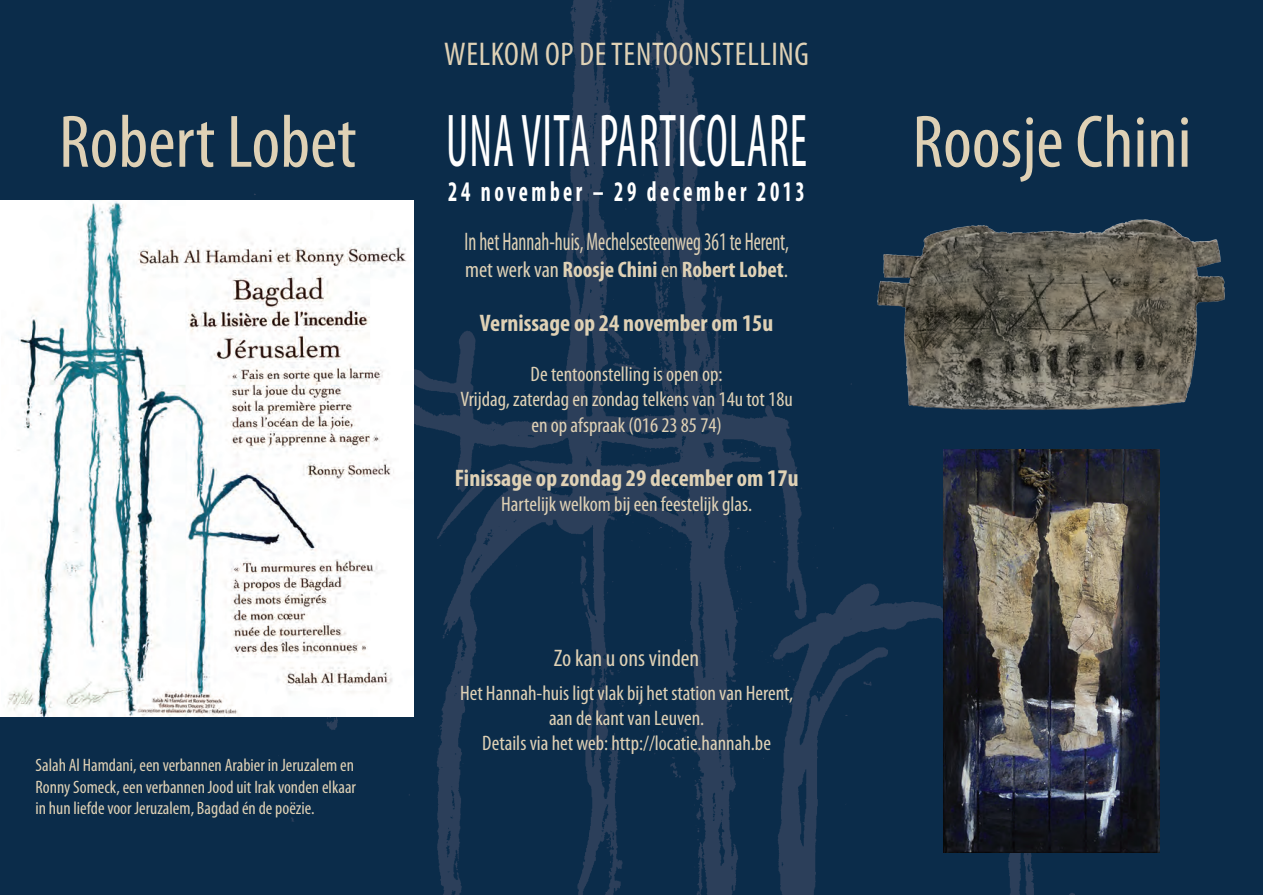
<style>
.page{position:relative;width:1263px;height:895px;background:#fff}
.page>*{position:absolute;margin:0;border:0;box-sizing:border-box;transform-origin:0 0}
.t1{font:condensed 75.45px "Myriad Pro";letter-spacing:.02em;color:#fff;scale:.65 1}
.t2{font:condensed 75px "Myriad Pro";color:#dfd1b5}
.t3{font:condensed 33px "Myriad Pro";letter-spacing:.02em;color:#dfd1b5}
.t4{font:700 condensed 28.5px "Myriad Pro";letter-spacing:.16em;color:#fff;scale:.77 1}
.t5{font:condensed 25.5px "Myriad Pro";color:#dfd1b5;scale:.77 1}
.t6{font:700 condensed 24px "Myriad Pro";color:#dfd1b5}
.t7{font:condensed 24px "Myriad Pro";color:#dfd1b5}
.t8{font:700 condensed 22.5px "Myriad Pro";color:#dfd1b5}
.t9{font:condensed 21px/25.2px "Myriad Pro";color:#dfd1b5;text-align:center}
.t10{font:condensed 18px/21.6px "Myriad Pro";color:#dfd1b5;text-align:justify}
.s1{font-weight:400}
</style>
<div class="page">
<div style="left:0;top:0;width:1263px;height:894px;background:#0b2c4a"></div>
<img style="left:224px;top:0;width:936px;height:894px">
<img style="left:944px;top:449px;width:216px;height:403px">
<img style="left:1px;top:200px;width:413px;height:516px">
<img style="left:863px;top:200px;width:362px;height:234px">
<h3 class="t3" style="left:444px;top:34px;width:366px">Welkom op de tentoonstelli ng</h3>
<h2 class="t2" style="left:59px;top:96px;width:299px">Robert Lobet</h2>
<h2 class="t2" style="left:912px;top:96px;width:281px">Roosje Chini</h2>
<h1 class="t1" style="left:446px;top:96px;width:557px">Una Vita particolare</h1>
<h3 class="t4" style="left:448px;top:174px;width:465px">24 november – 29 december 2013</h3>
<p class="t5" style="left:464px;top:226px;width:423px">In het Hannah-huis, Mechelsesteenweg 361 te Herent,</p>
<p class="t8" style="left:465px;top:255px;width:325px"><span class="s1">met werk van</span> Roosje Chini <span class="s1">en</span> Robert Lobet<span class="s1">.</span></p>
<p class="t6" style="left:480px;top:307px;width:295px">Vernissage op 24 november om 15u</p>
<p class="t9" style="left:460px;top:361px;width:334px">De tentoonstelling is open op:<br>Vrijdag, zaterdag en zondag telkens van 14u tot 18u en op afspraak (016 23 85 74)</p>
<p class="t6" style="left:455px;top:462px;width:345px">Finissage op zondag 29 december om 17u</p>
<p class="t9" style="left:501px;top:491px;width:253px">Hartelijk welkom bij een feestelijk glas.</p>
<p class="t10" style="left:35px;top:753px;width:322px">Salah Al Hamdani, een verbannen Arabier in Jeruzalem en Ronny Someck, een verbannen Jood uit Irak vonden elkaar in hun liefde voor Jeruzalem, Bagdad én de poëzie.</p>
<p class="t7" style="left:554px;top:643px;width:147px">Zo kan u ons vinden</p>
<p class="t9" style="left:460px;top:679px;width:335px">Het Hannah-huis ligt vlak bij het station van Herent, aan de kant van Leuven.<br>Details via het web: http://locatie.hannah.be</p>
</div>
